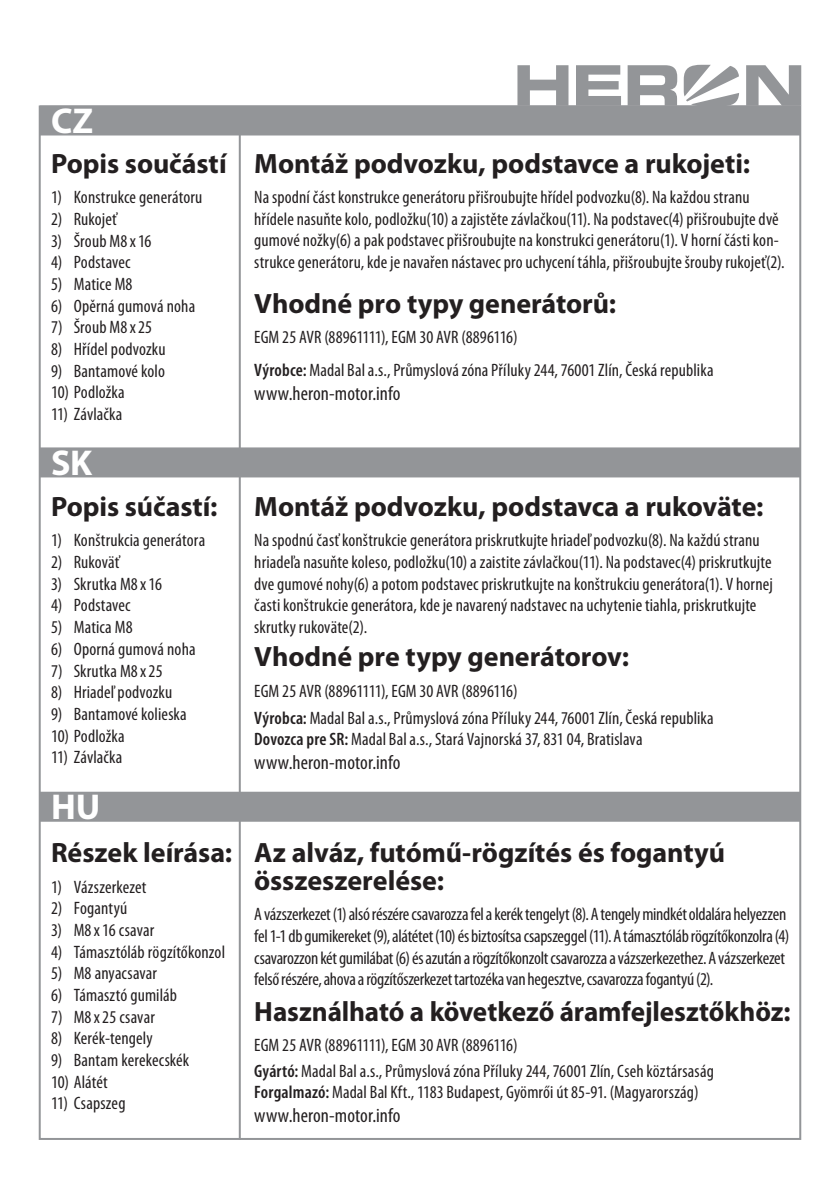
<style>
.page{position:relative;width:840px;height:1191px;background:#fff}
.page>*{position:absolute;margin:0;border:0;box-sizing:border-box;transform-origin:0 0}
.t1{font:700 36px "Myriad Pro";color:#fff}
.oddíl{font:700 28px/28px "Myriad Pro";letter-spacing:-.005em;color:#231f20}
.Normální{font:condensed 20px "Myriad Pro";letter-spacing:.005em;color:#231f20}
.Normální-2{font:condensed 18px/21.6px "Myriad Pro";letter-spacing:.005em;color:#231f20}
.body_číslované{font:condensed 18px "Myriad Pro";letter-spacing:.005em;color:#231f20}
.Normální-3{font:condensed 18px/21.6px "Myriad Pro";letter-spacing:-.015em;color:#231f20}
.s1{font-weight:600}
</style>
<div class="page">
<svg style="left:517px;top:65px;width:283px;height:40px"></svg>
<hr style="left:239px;top:135px;width:2px;height:1005px;background:#939598">
<div style="left:40px;top:447px;width:759px;height:30px;background:#939598"></div>
<div style="left:40px;top:105px;width:759px;height:30px;background:#939598"></div>
<div style="left:40px;top:791px;width:759px;height:30px;background:#939598"></div>
<p class="t1" style="left:51px;top:97px;width:44px">CZ</p>
<p class="oddíl" style="left:51px;top:149px;width:177px">Popis součástí</p>
<p class="body_číslované" style="left:51px;top:186px;width:153px">1) Konstrukce generátoru</p>
<p class="body_číslované" style="left:51px;top:208px;width:67px">2) Rukojeť</p>
<p class="body_číslované" style="left:51px;top:230px;width:102px">3) Šroub M8x16</p>
<p class="body_číslované" style="left:51px;top:251px;width:81px">4) Podstavec</p>
<p class="body_číslované" style="left:51px;top:273px;width:83px">5) Matice M8</p>
<p class="body_číslované" style="left:51px;top:295px;width:146px">6) Opěrná gumová noha</p>
<p class="body_číslované" style="left:51px;top:316px;width:102px">7) Šroub M8x25</p>
<p class="body_číslované" style="left:51px;top:338px;width:116px">8) Hřídel podvozku</p>
<p class="body_číslované" style="left:51px;top:360px;width:115px">9) Bantamové kolo</p>
<p class="body_číslované" style="left:51px;top:382px;width:75px">10) Podložka</p>
<p class="body_číslované" style="left:51px;top:403px;width:73px">11) Závlačka</p>
<p class="t1" style="left:51px;top:439px;width:43px">SK</p>
<p class="oddíl" style="left:51px;top:492px;width:168px">Popis súčastí:</p>
<p class="body_číslované" style="left:51px;top:529px;width:155px">1) Konštrukcia generátora</p>
<p class="body_číslované" style="left:51px;top:551px;width:70px">2) Rukoväť</p>
<p class="body_číslované" style="left:51px;top:573px;width:112px">3) Skrutka M8x16</p>
<p class="body_číslované" style="left:51px;top:594px;width:81px">4) Podstavec</p>
<p class="body_číslované" style="left:51px;top:616px;width:83px">5) Matica M8</p>
<p class="body_číslované" style="left:51px;top:638px;width:146px">6) Oporná gumová noha</p>
<p class="body_číslované" style="left:51px;top:659px;width:113px">7) Skrutka M8x25</p>
<p class="body_číslované" style="left:51px;top:681px;width:123px">8) Hriadeľ podvozku</p>
<p class="body_číslované" style="left:51px;top:703px;width:137px">9) Bantamové kolieska</p>
<p class="body_číslované" style="left:51px;top:725px;width:75px">10) Podložka</p>
<p class="body_číslované" style="left:51px;top:746px;width:73px">11) Závlačka</p>
<p class="t1" style="left:51px;top:783px;width:51px">HU</p>
<p class="oddíl" style="left:51px;top:838px;width:182px">Részek leírása:</p>
<p class="body_číslované" style="left:51px;top:875px;width:97px">1) Vázszerkezet</p>
<p class="body_číslované" style="left:51px;top:897px;width:78px">2) Fogantyú</p>
<p class="body_číslované" style="left:51px;top:919px;width:105px">3) M8x16 csavar</p>
<p class="body_číslované" style="left:51px;top:940px;width:175px">4) Támasztóláb rögzítőkonzol</p>
<p class="body_číslované" style="left:51px;top:962px;width:107px">5) M8 anyacsavar</p>
<p class="body_číslované" style="left:51px;top:984px;width:127px">6) Támasztó gumiláb</p>
<p class="body_číslované" style="left:51px;top:1005px;width:105px">7) M8x25 csavar</p>
<p class="body_číslované" style="left:51px;top:1027px;width:103px">8) Kerék-tengely</p>
<p class="body_číslované" style="left:51px;top:1049px;width:140px">9) Bantam kerekecskék</p>
<p class="body_číslované" style="left:51px;top:1071px;width:58px">10) Alátét</p>
<p class="body_číslované" style="left:51px;top:1092px;width:76px">11) Csapszeg</p>
<p class="oddíl" style="left:254px;top:149px;width:497px">Montáž podvozku, podstavce a rukojeti:</p>
<p class="Normální-2" style="left:254px;top:186px;width:531px">Naspodní částkonstrukcegenerátorupřišroubujte hřídelpodvozku(8). Nakaždoustranu hřídele nasuňtekolo,podložku(10)azajistětezávlačkou(11). Napodstavec(4)přišroubujtedvě gumové nožky(6)apakpodstavecpřišroubujte nakonstrukcigenerátoru(1). V horní částikon&shy;strukcegenerátoru,kdeje navařen nástavecprouchycení táhla,přišroubujtešroubyrukojeť(2).</p>
<p class="oddíl" style="left:254px;top:289px;width:363px">Vhodné pro typy generátorů:</p>
<p class="Normální-2" style="left:254px;top:326px;width:265px">EGM 25 AVR (88961111),EGM 30 AVR (8896116)</p>
<p class="Normální-2" style="left:254px;top:359px;width:460px"><span class="s1">Výrobce:</span> Madal Bala.s.,PrůmyslovázónaPříluky244,76001Zlín,Českárepublika</p>
<p class="Normální" style="left:254px;top:381px;width:148px">www.heron-motor.info</p>
<p class="oddíl" style="left:254px;top:492px;width:510px">Montáž podvozku, podstavca a rukoväte:</p>
<p class="Normální-2" style="left:254px;top:529px;width:519px">Naspodnúčasťkonštrukciegenerátorapriskrutkujte hriadeľpodvozku(8). Nakaždústranu hriadeľa nasuňtekoleso,podložku(10)azaistitezávlačkou(11). Napodstavec(4)priskrutkujte dvegumové nohy(6)apotom podstavecpriskrutkujte nakonštrukciugenerátora(1). V hornej častikonštrukciegenerátora,kdeje navarený nadstavec nauchytenietiahla,priskrutkujte skrutkyrukoväte(2).</p>
<p class="oddíl" style="left:254px;top:642px;width:376px">Vhodné pre typy generátorov:</p>
<p class="Normální-2" style="left:254px;top:679px;width:265px">EGM 25 AVR (88961111),EGM 30 AVR (8896116)</p>
<p class="Normální-2" style="left:254px;top:707px;width:461px"><span class="s1">Výrobca:</span> Madal Bala.s.,PrůmyslovázónaPříluky244,76001Zlín,Českárepublika</p>
<p class="Normální-2" style="left:254px;top:728px;width:389px"><span class="s1">Dovozca pre SR:</span> Madal Bala.s.,Stará Vajnorská37,83104, Bratislava</p>
<p class="Normální" style="left:254px;top:750px;width:148px">www.heron-motor.info</p>
<p class="oddíl" style="left:254px;top:838px;width:472px">Az alváz, futómű-rögzítés és fogantyú összeszerelése:</p>
<p class="Normální-3" style="left:254px;top:903px;width:536px">Avázszerkezet(1)alsórészérecsavarozzafelakeréktengelyt(8).Atengelymindkétoldalára helyezzen fel1-1dbgumikereket(9),alátétet(10)ésbiztosítsacsapszeggel(11).Atámasztólábrögzítőkonzolra(4) csavarozzon kétgumilábat(6)ésazután arögzítőkonzoltcsavarozzaavázszerkezethez.Avázszerkezet felsőrészére,ahovaarögzítőszerkezettartozékavan hegesztve,csavarozzafogantyú(2).</p>
<p class="oddíl" style="left:254px;top:996px;width:537px">Használható a következő áramfejlesztőkhöz:</p>
<p class="Normální-2" style="left:254px;top:1034px;width:265px">EGM 25 AVR (88961111),EGM 30 AVR (8896116)</p>
<p class="Normální-2" style="left:254px;top:1059px;width:461px"><span class="s1">Gyártó:</span> Madal Bala.s.,PrůmyslovázónaPříluky244,76001Zlín,Cseh köztársaság</p>
<p class="Normální-2" style="left:254px;top:1081px;width:445px"><span class="s1">Forgalmazó:</span> Madal Bal Kft.,1183 Budapest, Gyömrőiút85-91. (Magyarország)</p>
<p class="Normální" style="left:254px;top:1103px;width:148px">www.heron-motor.info</p>
</div>
